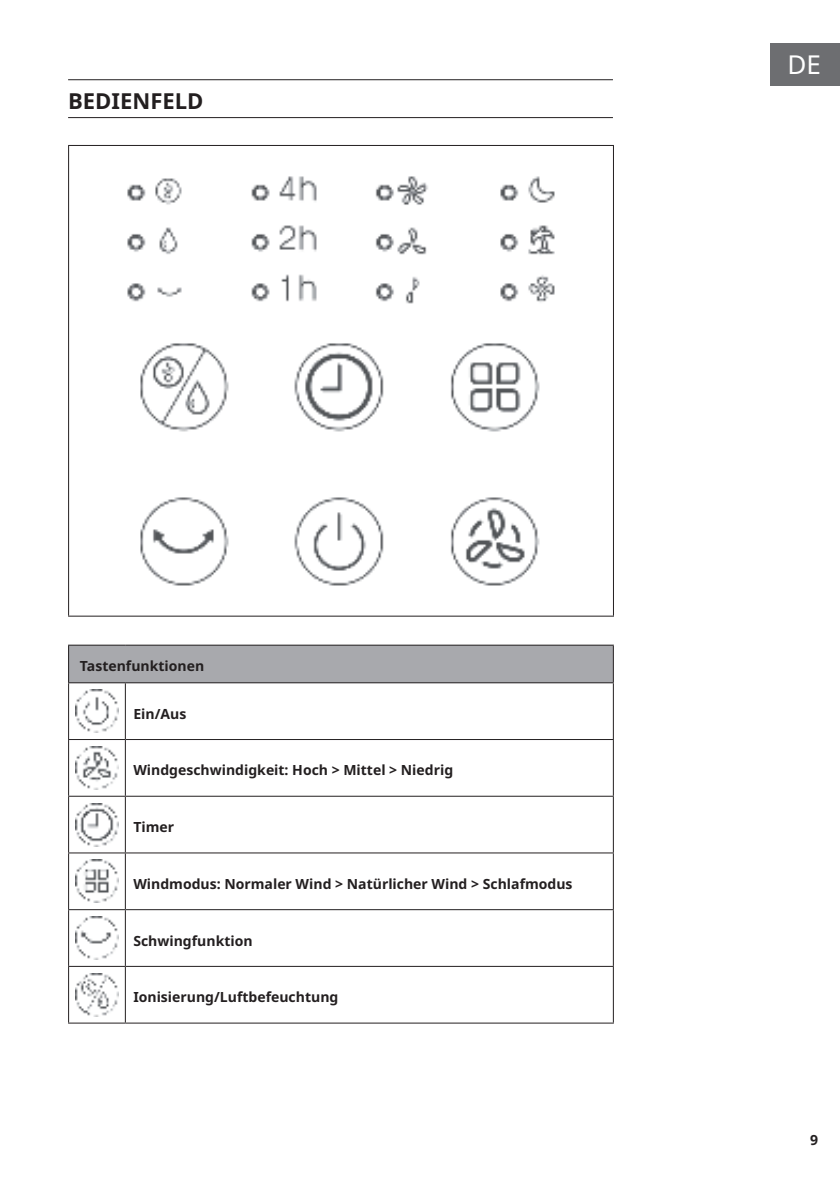
<style>
.page{position:relative;width:840px;height:1191px;background:#fff}
.page>*{position:absolute;margin:0;border:0;box-sizing:border-box;transform-origin:0 0}
.t1{font:26px "Noto Sans";color:#fff}
.t2{font:700 22px "Noto Sans";color:#231f20}
.t3{font:700 14px "Noto Sans";color:#231f20}
</style>
<div class="page">
<div style="left:770px;top:43px;width:69px;height:42px;background:#6d6e71"></div>
<hr style="left:68px;top:79px;width:544px;height:1px;background:#231f20">
<hr style="left:68px;top:117px;width:544px;height:1px;background:#231f20">
<hr style="left:68px;top:145px;width:545px;height:1px;background:#231f20">
<hr style="left:68px;top:146px;width:1px;height:469px;background:#231f20">
<hr style="left:612px;top:146px;width:1px;height:469px;background:#231f20">
<hr style="left:68px;top:615px;width:545px;height:1px;background:#231f20">
<img style="left:127px;top:176px;width:428px;height:410px">
<div style="left:69px;top:645px;width:544px;height:38px;background:#a8a9ad"></div>
<hr style="left:68px;top:644px;width:57px;height:1px;background:#231f20">
<hr style="left:68px;top:645px;width:1px;height:37px;background:#231f20">
<hr style="left:125px;top:644px;width:488px;height:1px;background:#231f20">
<hr style="left:612px;top:645px;width:1px;height:37px;background:#231f20">
<hr style="left:68px;top:682px;width:57px;height:1px;background:#231f20">
<hr style="left:68px;top:683px;width:1px;height:56px;background:#231f20">
<hr style="left:125px;top:682px;width:488px;height:1px;background:#231f20">
<hr style="left:125px;top:683px;width:1px;height:56px;background:#231f20">
<hr style="left:612px;top:683px;width:1px;height:56px;background:#231f20">
<hr style="left:68px;top:739px;width:57px;height:1px;background:#231f20">
<hr style="left:68px;top:740px;width:1px;height:55px;background:#231f20">
<hr style="left:125px;top:739px;width:488px;height:1px;background:#231f20">
<hr style="left:125px;top:740px;width:1px;height:55px;background:#231f20">
<hr style="left:612px;top:740px;width:1px;height:55px;background:#231f20">
<hr style="left:68px;top:795px;width:57px;height:1px;background:#231f20">
<hr style="left:68px;top:796px;width:1px;height:56px;background:#231f20">
<hr style="left:125px;top:795px;width:488px;height:1px;background:#231f20">
<hr style="left:125px;top:796px;width:1px;height:56px;background:#231f20">
<hr style="left:612px;top:796px;width:1px;height:56px;background:#231f20">
<hr style="left:68px;top:852px;width:57px;height:1px;background:#231f20">
<hr style="left:68px;top:853px;width:1px;height:56px;background:#231f20">
<hr style="left:125px;top:852px;width:488px;height:1px;background:#231f20">
<hr style="left:125px;top:853px;width:1px;height:56px;background:#231f20">
<hr style="left:612px;top:853px;width:1px;height:56px;background:#231f20">
<hr style="left:68px;top:909px;width:57px;height:1px;background:#231f20">
<hr style="left:68px;top:910px;width:1px;height:56px;background:#231f20">
<hr style="left:125px;top:909px;width:488px;height:1px;background:#231f20">
<hr style="left:125px;top:910px;width:1px;height:56px;background:#231f20">
<hr style="left:612px;top:910px;width:1px;height:56px;background:#231f20">
<hr style="left:68px;top:966px;width:57px;height:1px;background:#231f20">
<hr style="left:68px;top:967px;width:1px;height:55px;background:#231f20">
<hr style="left:125px;top:966px;width:488px;height:1px;background:#231f20">
<hr style="left:125px;top:967px;width:1px;height:55px;background:#231f20">
<hr style="left:612px;top:967px;width:1px;height:55px;background:#231f20">
<hr style="left:68px;top:1022px;width:57px;height:1px;background:#231f20">
<hr style="left:125px;top:1022px;width:488px;height:1px;background:#231f20">
<img style="left:75px;top:689px;width:43px;height:43px">
<img style="left:75px;top:746px;width:43px;height:43px">
<img style="left:75px;top:803px;width:43px;height:43px">
<img style="left:75px;top:859px;width:43px;height:44px">
<img style="left:75px;top:916px;width:43px;height:43px">
<img style="left:75px;top:973px;width:43px;height:43px">
<h2 class="t2" style="left:68px;top:92px;width:137px">BEDIENFELD</h2>
<h1 class="t1" style="left:787px;top:49px;width:35px">DE</h1>
<p class="t3" style="left:80px;top:661px;width:126px">Tastenfunktionen</p>
<p class="t3" style="left:133px;top:708px;width:54px">Ein/Aus</p>
<p class="t3" style="left:133px;top:764px;width:321px">Windgeschwindigkeit: Hoch &gt; Mittel &gt; Niedrig</p>
<p class="t3" style="left:133px;top:821px;width:42px">Timer</p>
<p class="t3" style="left:133px;top:878px;width:440px">Windmodus: Normaler Wind &gt; Natürlicher Wind &gt; Schlafmodus</p>
<p class="t3" style="left:133px;top:934px;width:121px">Schwingfunktion</p>
<p class="t3" style="left:133px;top:991px;width:206px">Ionisierung/Luftbefeuchtung</p>
<p class="t3" style="left:809px;top:1134px;width:10px">9</p>
</div>
